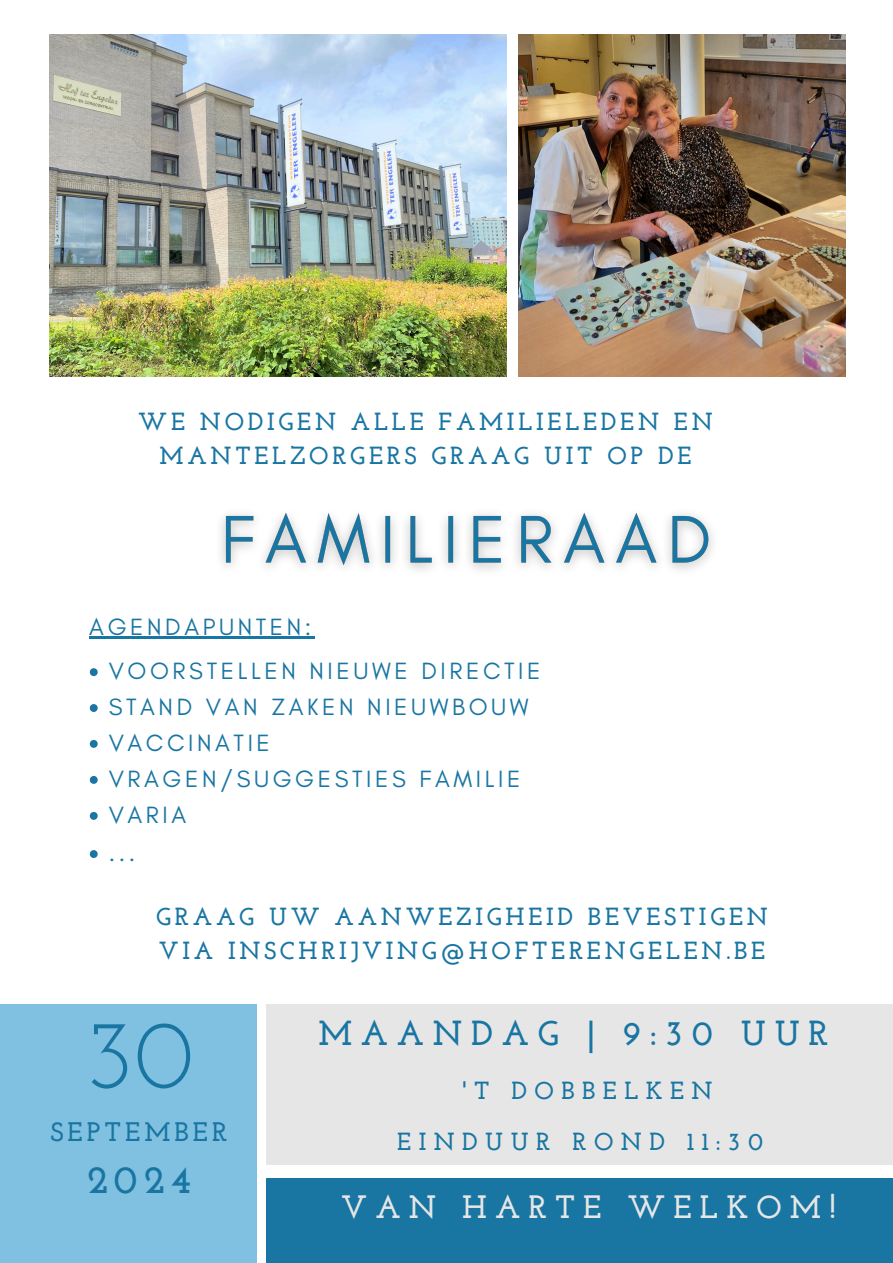
<style>
.page{position:relative;width:893px;height:1263px;background:#fff}
.page>*{position:absolute;margin:0;border:0;box-sizing:border-box;transform-origin:0 0}
.t1{font:97.65px "Josefin Slab";color:#1975a2}
.t2{font:700 39.45px "Josefin Slab";color:#1975a2}
.t3{font:700 34.65px "Josefin Slab";letter-spacing:.25em;color:#1975a2}
.t4{font:700 32.17px "Josefin Slab";letter-spacing:.25em;color:#e6e6e6}
.t5{font:700 26.7px "Josefin Slab";letter-spacing:.15em;color:#1975a2}
.t6{font:700 24.67px/34.3px "Josefin Slab";letter-spacing:.15em;color:#1975a2;text-align:center}
.t7{font:700 24.67px "Josefin Slab";letter-spacing:.3em;color:#1975a2}
.t8{font:24px "Glacial Indifference";letter-spacing:.15em;color:#1975a2}
</style>
<div class="page">
<img style="left:49px;top:34px;width:457px;height:343px">
<div style="left:0;top:1004px;width:256px;height:259px;background:#80c1e1"></div>
<div style="left:266px;top:1004px;width:627px;height:160px;background:#e6e6e6"></div>
<div style="left:266px;top:1178px;width:627px;height:85px;background:#1975a2"></div>
<img style="left:518px;top:34px;width:327px;height:343px">
<img style="left:221px;top:512px;width:492px;height:58px">
<hr style="left:89px;top:637px;width:226px;height:2px;background:#1975a2">
<svg style="left:90px;top:704px;width:8px;height:8px"></svg>
<svg style="left:90px;top:740px;width:8px;height:8px"></svg>
<svg style="left:90px;top:668px;width:8px;height:8px"></svg>
<svg style="left:90px;top:776px;width:8px;height:8px"></svg>
<svg style="left:90px;top:812px;width:8px;height:8px"></svg>
<svg style="left:90px;top:850px;width:8px;height:8px"></svg>
<p class="t6" style="left:138px;top:406px;width:576px">WE NODIGEN ALLE FAMILIELEDEN EN<br>MANTELZORGERS GRAAG UIT OP DE</p>
<p class="t8" style="left:89px;top:612px;width:223px">AGENDAPUNTEN:</p>
<p class="t8" style="left:109px;top:657px;width:433px">VOORSTELLEN NIEUWE DIRECTIE</p>
<h4 class="t8" style="left:109px;top:692px;width:421px">STAND VAN ZAKEN NIEUWBOUW</h4>
<p class="t8" style="left:109px;top:728px;width:163px">VACCINATIE</p>
<h4 class="t8" style="left:109px;top:764px;width:413px">VRAGEN/SUGGESTIES FAMILIE</h4>
<h2 class="t8" style="left:109px;top:800px;width:79px">VARIA</h2>
<p class="t8" style="left:109px;top:838px;width:28px">...</p>
<h4 class="t6" style="left:156px;top:901px;width:613px;text-align:left">GRAAG UW AANWEZIGHEID BEVESTIGEN<br>VIA INSCHRIJVING@HOFTERENGELEN.BE</h4>
<h4 class="t1" style="left:84px;top:1014px;width:112px">30</h4>
<h5 class="t5" style="left:51px;top:1121px;width:178px">SEPTEMBER</h5>
<p class="t2" style="left:87px;top:1164px;width:105px">2024</p>
<p class="t3" style="left:318px;top:1019px;width:511px">MAANDAG | 9:30 UUR</p>
<p class="t7" style="left:462px;top:1081px;width:252px">'T DOBBELKEN</p>
<h3 class="t7" style="left:397px;top:1131px;width:367px">EINDUUR ROND 11:30</h3>
<p class="t4" style="left:341px;top:1194px;width:496px">VAN HARTE WELKOM!</p>
</div>
